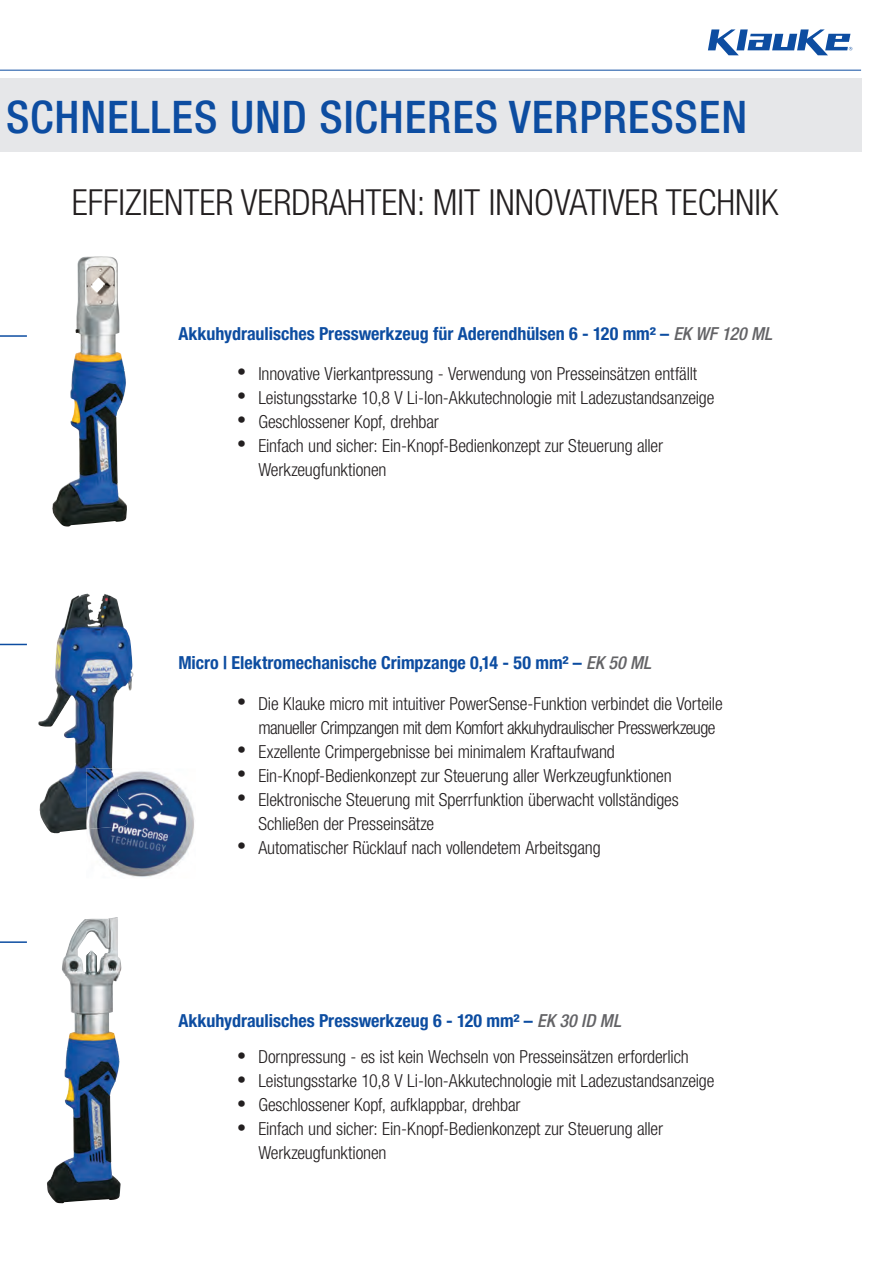
<style>
.page{position:relative;width:893px;height:1263px;background:#fff}
.page>*{position:absolute;margin:0;border:0;box-sizing:border-box;transform-origin:0 0}
.t1{font:500 condensed 45px "Helvetica Neue LT Pro";letter-spacing:.02em;color:#0d4da1}
.t2{font:300 condensed 36px "Helvetica Neue LT Pro";color:#231f20}
.t3{font:300 condensed 18px/24px "Helvetica Neue LT Pro";letter-spacing:-.01em;color:#231f20}
.t4{font:700 condensed 18px "Helvetica Neue LT Pro";color:#0d4da1}
.s1{font-weight:500;font-style:italic;color:#636366}
</style>
<div class="page">
<svg style="left:708px;top:29px;width:144px;height:26px"></svg>
<hr style="left:0;top:70px;width:861px;height:1px;background:#0d4da1">
<div style="left:0;top:78px;width:861px;height:74px;background:#e6e7e9"></div>
<img style="left:38px;top:594px;width:49px;height:216px">
<img style="left:86px;top:771px;width:109px;height:106px">
<img style="left:86px;top:768px;width:42px;height:61px">
<img style="left:52px;top:256px;width:49px;height:270px">
<svg style="left:0;top:335px;width:27px;height:2px"></svg>
<svg style="left:0;top:643px;width:27px;height:3px"></svg>
<svg style="left:0;top:941px;width:27px;height:2px"></svg>
<img style="left:47px;top:917px;width:74px;height:286px">
<h1 class="t1" style="left:6px;top:90px;width:743px">SCHNELLES UND SICHERES VERPRESSEN</h1>
<h2 class="t2" style="left:72px;top:181px;width:708px">EFFIZIENTER VERDRAHTEN: MIT INNOVATIVER TECHNIK</h2>
<p class="t4" style="left:178px;top:323px;width:595px">Akkuhydraulisches Presswerkzeug für Aderendhülsen 6 - 120 mm² – <span class="s1">EK WF 120 ML</span></p>
<p class="t3" style="left:237px;top:361px;width:462px">• Innovative Vierkantpressung - Verwendung von Presseinsätzen entfällt</p>
<p class="t3" style="left:237px;top:385px;width:479px">• Leistungsstarke 10,8 V Li-Ion-Akkutechnologie mit Ladezustandsanzeige</p>
<p class="t3" style="left:237px;top:409px;width:203px">• Geschlossener Kopf, drehbar</p>
<p class="t3" style="left:258px;top:433px;width:406px;text-indent:-21px">• Einfach und sicher: Ein-Knopf-Bedienkonzept zur Steuerung aller<br>Werkzeugfunktionen</p>
<p class="t4" style="left:178px;top:652px;width:474px">Micro | Elektromechanische Crimpzange 0,14 - 50 mm² – <span class="s1">EK 50 ML</span></p>
<p class="t3" style="left:258px;top:691px;width:466px;text-indent:-21px">• Die Klauke micro mit intuitiver PowerSense-Funktion verbindet die Vorteile manueller Crimpzangen mit dem Komfort akkuhydraulischer Presswerkzeuge</p>
<p class="t3" style="left:237px;top:739px;width:379px">• Exzellente Crimpergebnisse bei minimalem Kraftaufwand</p>
<p class="t3" style="left:237px;top:763px;width:436px">• Ein-Knopf-Bedienkonzept zur Steuerung aller Werkzeugfunktionen</p>
<p class="t3" style="left:258px;top:787px;width:422px;text-indent:-21px">• Elektronische Steuerung mit Sperrfunktion überwacht vollständiges<br>Schließen der Presseinsätze</p>
<p class="t3" style="left:237px;top:835px;width:365px">• Automatischer Rücklauf nach vollendetem Arbeitsgang</p>
<p class="t4" style="left:178px;top:1009px;width:444px">Akkuhydraulisches Presswerkzeug 6 - 120 mm² – <span class="s1">EK 30 ID ML</span></p>
<p class="t3" style="left:237px;top:1045px;width:453px">• Dornpressung - es ist kein Wechseln von Presseinsätzen erforderlich</p>
<p class="t3" style="left:237px;top:1069px;width:479px">• Leistungsstarke 10,8 V Li-Ion-Akkutechnologie mit Ladezustandsanzeige</p>
<p class="t3" style="left:237px;top:1093px;width:285px">• Geschlossener Kopf, aufklappbar, drehbar</p>
<p class="t3" style="left:258px;top:1117px;width:406px;text-indent:-21px">• Einfach und sicher: Ein-Knopf-Bedienkonzept zur Steuerung aller<br>Werkzeugfunktionen</p>
</div>
